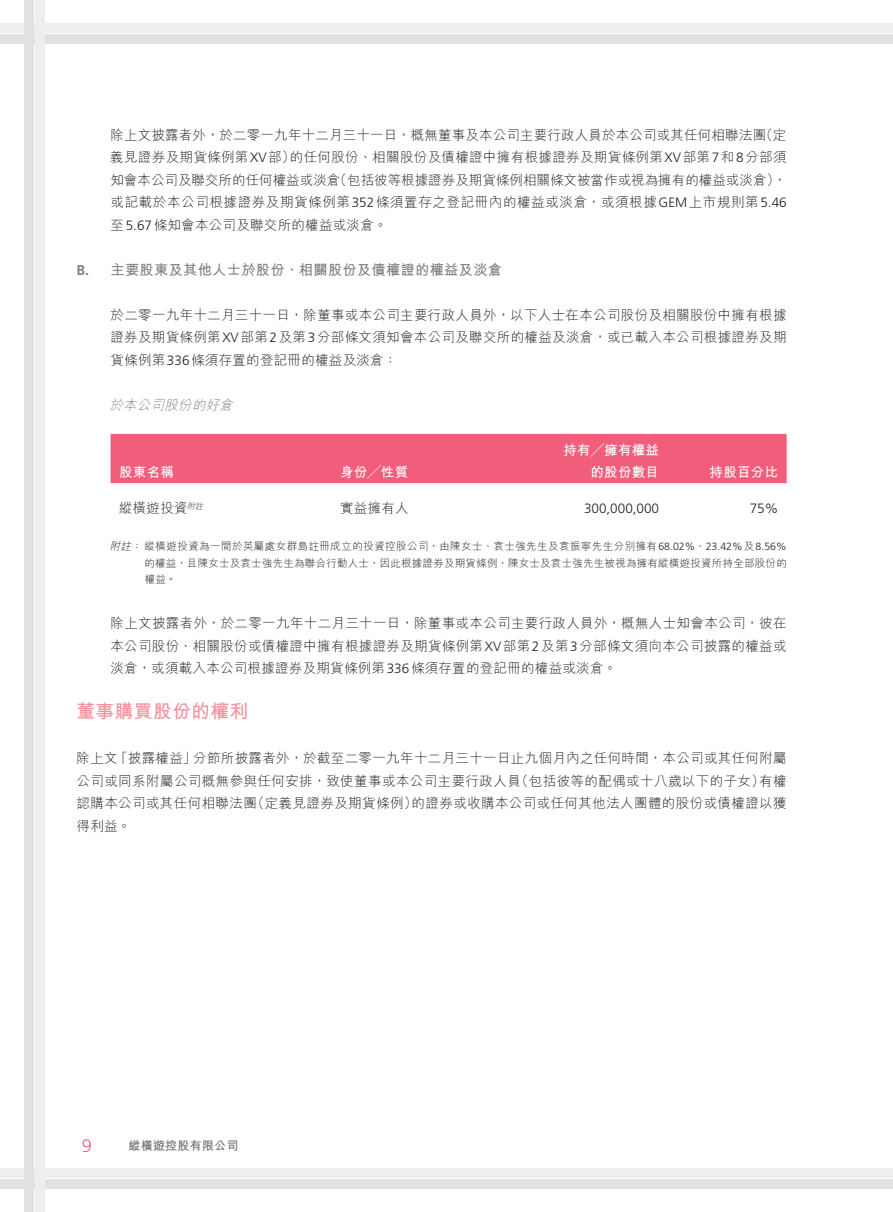
<style>
.page{position:relative;width:893px;height:1212px;background:#fff}
.page>*{position:absolute;margin:0;border:0;box-sizing:border-box;transform-origin:0 0}
.t1{font:700 18.75px "M Hei HK";letter-spacing:.02em;color:#f4909b}
.t2{font:300 18px "Frutiger LT Std";color:#f05e7b}
.t3{font:700 14.25px "M Hei HK";letter-spacing:.02em;color:#808285}
.t4{font:300 13.5px/22.5px "M Hei HK";letter-spacing:.025em;color:#231f20;text-align:justify}
.t5{font:700 13.5px/22.5px "M Hei HK";letter-spacing:.02em;color:#fff;text-align:right}
.t6{font:300 13.5px "Frutiger LT Std";color:#231f20}
.t7{font:italic 300 13.5px "M Hei HK";color:#808285}
.t8{font:700 12px "M Hei HK";letter-spacing:.02em;color:#6c6d70}
.t9{font:300 10.5px/16.5px "M Hei HK";letter-spacing:.02em;color:#231f20;text-align:justify}
.s1{font-family:"Frutiger LT Std"}
.s2{font-style:italic}
</style>
<div class="page">
<div style="left:0;top:23px;width:893px;height:10px;background:#eeeeef"></div>
<div style="left:0;top:34px;width:893px;height:10px;background:#e0e1e3"></div>
<div style="left:0;top:1168px;width:893px;height:10px;background:#eeeeef"></div>
<div style="left:0;top:1179px;width:893px;height:10px;background:#e0e1e3"></div>
<div style="left:35px;top:0;width:9px;height:1212px;background:#eeeeef"></div>
<div style="left:24px;top:0;width:10px;height:1212px;background:#e0e1e3"></div>
<div style="left:111px;top:434px;width:676px;height:49px;background:#f05e7b"></div>
<p class="t4" style="left:110px;top:123px;width:678px">除上文披露者外，於二零一九年十二月三十一日，概無董事及本公司主要行政人員於本公司或其任何相聯法團（定義見證券及期貨條例第<span class="s1">XV</span>部）的任何股份、相關股份及債權證中擁有根據證券及期貨條例第<span class="s1">XV</span>部第<span class="s1">7</span>和<span class="s1">8</span>分部須知會本公司及聯交所的任何權益或淡倉（包括彼等根據證券及期貨條例相關條文被當作或視為擁有的權益或淡倉），或記載於本公司根據證券及期貨條例第<span class="s1">352</span>條須置存之登記冊內的權益或淡倉，或須根據<span class="s1">GEM</span>上市規則第<span class="s1">5.46</span>至<span class="s1">5.67</span>條知會本公司及聯交所的權益或淡倉。</p>
<p class="t3" style="left:77px;top:259px;width:427px"><span class="s1">B.</span> 主要股東及其他人士於股份、相關股份及債權證的權益及淡倉</p>
<p class="t4" style="left:110px;top:303px;width:678px">於二零一九年十二月三十一日，除董事或本公司主要行政人員外，以下人士在本公司股份及相關股份中擁有根據證券及期貨條例第<span class="s1">XV</span>部第<span class="s1">2</span>及第<span class="s1">3</span>分部條文須知會本公司及聯交所的權益及淡倉，或已載入本公司根據證券及期貨條例第<span class="s1">336</span>條須存置的登記冊的權益及淡倉：</p>
<p class="t7" style="left:109px;top:398px;width:128px">於本公司股份的好倉</p>
<p class="t5" style="left:119px;top:460px;width:56px">股東名稱</p>
<p class="t5" style="left:340px;top:460px;width:70px">身份╱性質</p>
<p class="t5" style="left:563px;top:437px;width:97px">持有╱擁有權益的股份數目</p>
<p class="t5" style="left:710px;top:460px;width:70px">持股百分比</p>
<p class="t4" style="left:119px;top:497px;width:87px">縱橫遊投資<sup>附註</sup></p>
<p class="t4" style="left:340px;top:497px;width:70px">實益擁有人</p>
<p class="t6" style="left:584px;top:501px;width:77px">300,000,000</p>
<p class="t6" style="left:750px;top:501px;width:30px">75%</p>
<p class="t9" style="left:144px;top:538px;width:644px;text-indent:-35px"><span class="s2">附註：</span>縱橫遊投資為一間於英屬處女群島註冊成立的投資控股公司，由陳女士、袁士強先生及袁振寧先生分別擁有<span class="s1">68.02%</span>、<span class="s1">23.42%</span>及<span class="s1">8.56%</span>的權益，且陳女士及袁士強先生為聯合行動人士，因此根據證券及期貨條例，陳女士及袁士強先生被視為擁有縱橫遊投資所持全部股份的權益。</p>
<p class="t4" style="left:110px;top:612px;width:678px">除上文披露者外，於二零一九年十二月三十一日，除董事或本公司主要行政人員外，概無人士知會本公司，彼在本公司股份、相關股份或債權證中擁有根據證券及期貨條例第<span class="s1">XV</span>部第<span class="s1">2</span>及第<span class="s1">3</span>分部條文須向本公司披露的權益或淡倉，或須載入本公司根據證券及期貨條例第<span class="s1">336</span>條須存置的登記冊的權益或淡倉。</p>
<h1 class="t1" style="left:77px;top:698px;width:173px">董事購買股份的權利</h1>
<p class="t4" style="left:77px;top:747px;width:712px">除上文「披露權益」分節所披露者外，於截至二零一九年十二月三十一日止九個月內之任何時間，本公司或其任何附屬公司或同系附屬公司概無參與任何安排，致使董事或本公司主要行政人員（包括彼等的配偶或十八歲以下的子女）有權認購本公司或其任何相聯法團（定義見證券及期貨條例）的證券或收購本公司或任何其他法人團體的股份或債權證以獲得利益。</p>
<h2 class="t2" style="left:82px;top:1135px;width:12px">9</h2>
<p class="t8" style="left:129px;top:1137px;width:111px">縱橫遊控股有限公司</p>
</div>
